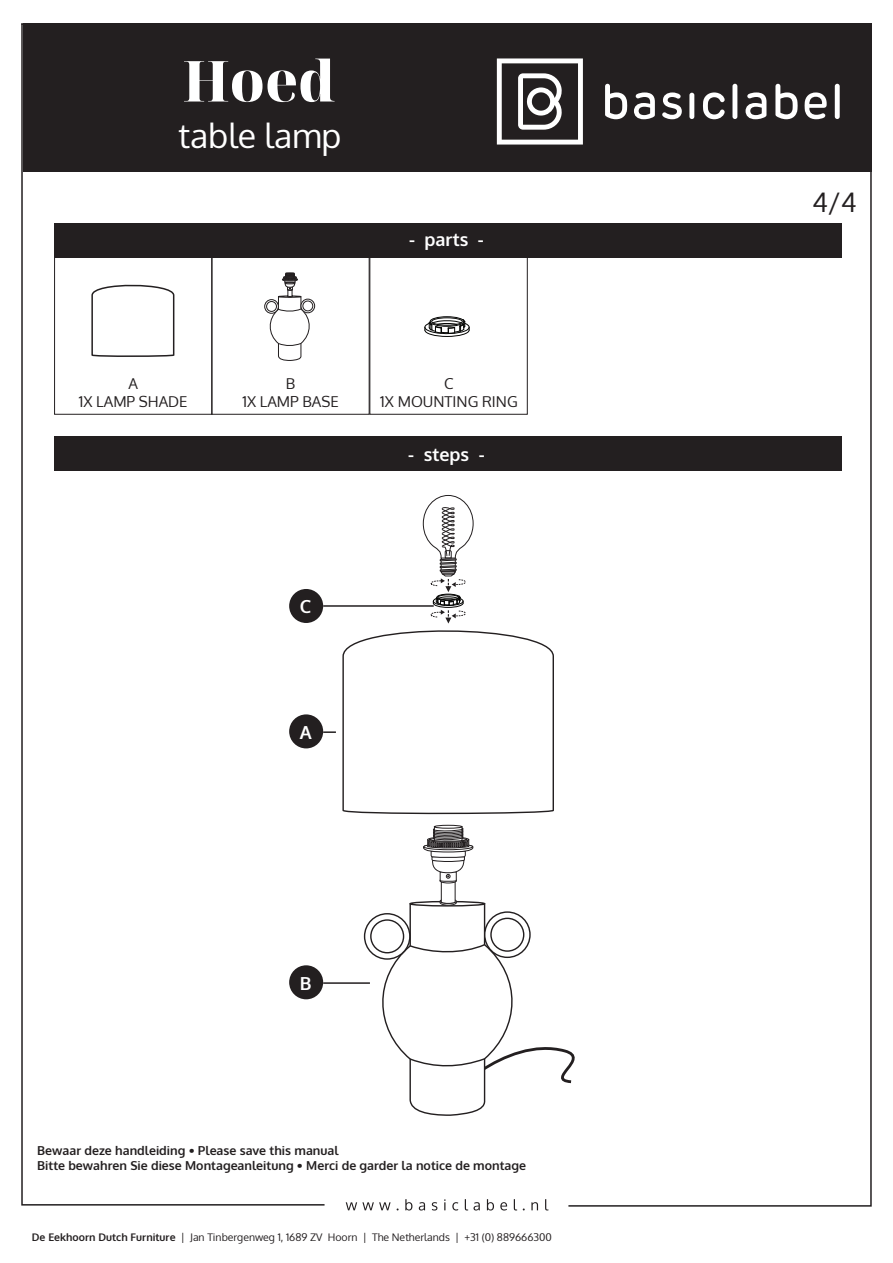
<style>
.page{position:relative;width:893px;height:1263px;background:#fff}
.page>*{position:absolute;margin:0;border:0;box-sizing:border-box;transform-origin:0 0}
.t1{font:800 56.55px "Noto Serif Display";color:#fff}
.t2{font:33.9px "Oxygen";color:#fff}
.t3{font:27px "Oxygen";color:#231f20}
.t4{font:700 18.45px "Arial";color:#231f20}
.t5{font:700 18px "Oxygen";color:#fff}
.t6{font:15px "Oxygen";color:#231f20}
.t7{font:700 12.3px "Oxygen";color:#231f20}
.t8{font:10.5px "Oxygen";color:#231f20}
.s1{font-weight:700}
</style>
<div class="page">
<svg style="left:346px;top:1199px;width:202px;height:11px"></svg>
<svg style="left:21px;top:23px;width:305px;height:1183px"></svg>
<div style="left:54px;top:437px;width:788px;height:34px;background:#231f20"></div>
<div style="left:54px;top:223px;width:788px;height:35px;background:#231f20"></div>
<div style="left:54px;top:256px;width:158px;height:159px;border:1px solid #231f20"></div>
<div style="left:369px;top:256px;width:159px;height:159px;border:1px solid #231f20"></div>
<div style="left:211px;top:256px;width:158px;height:159px;border:1px solid #231f20"></div>
<div style="left:23px;top:23px;width:849px;height:149px;background:#231f20"></div>
<svg style="left:634px;top:92px;width:21px;height:27px"></svg>
<svg style="left:662px;top:92px;width:20px;height:27px"></svg>
<div style="left:689px;top:93px;width:5px;height:26px;background:#fff;border-radius:2px"></div>
<svg style="left:703px;top:92px;width:22px;height:27px"></svg>
<div style="left:732px;top:84px;width:5px;height:35px;background:#fff;border-radius:2px"></div>
<svg style="left:746px;top:92px;width:20px;height:27px"></svg>
<svg style="left:775px;top:84px;width:23px;height:35px"></svg>
<svg style="left:805px;top:92px;width:22px;height:27px"></svg>
<div style="left:835px;top:84px;width:5px;height:35px;background:#fff;border-radius:2px"></div>
<svg style="left:605px;top:84px;width:22px;height:35px"></svg>
<svg style="left:497px;top:58px;width:86px;height:87px"></svg>
<svg style="left:89px;top:283px;width:90px;height:78px"></svg>
<svg style="left:264px;top:270px;width:54px;height:94px"></svg>
<svg style="left:424px;top:316px;width:46px;height:21px"></svg>
<svg style="left:365px;top:914px;width:45px;height:45px"></svg>
<svg style="left:371px;top:920px;width:33px;height:33px"></svg>
<div style="left:370px;top:919px;width:34px;height:34px;border:1px solid #231f20;border-radius:50%"></div>
<div style="left:434px;top:825px;width:28px;height:3px;border:1px solid #231f20;border-radius:50%"></div>
<svg style="left:373px;top:826px;width:202px;height:290px"></svg>
<svg style="left:342px;top:495px;width:212px;height:320px"></svg>
<div style="left:289px;top:589px;width:34px;height:34px;background:#231f20;border-radius:50%"></div>
<div style="left:289px;top:714px;width:34px;height:34px;background:#231f20;border-radius:50%"></div>
<div style="left:289px;top:965px;width:34px;height:34px;background:#231f20;border-radius:50%"></div>
<hr style="left:323px;top:605px;width:111px;height:2px;background:#231f20">
<hr style="left:323px;top:982px;width:47px;height:2px;background:#231f20">
<svg style="left:323px;top:731px;width:13px;height:2px"></svg>
<div style="left:476px;top:844px;width:45px;height:40px;background:#fff"></div>
<div style="left:540px;top:855px;width:98px;height:159px;background:#fff"></div>
<p class="t1" style="left:183px;top:42px;width:154px">Hoed</p>
<p class="t2" style="left:178px;top:113px;width:164px">table lamp</p>
<p class="t5" style="left:409px;top:228px;width:76px">- parts -</p>
<p class="t6" style="left:129px;top:373px;width:11px">A</p>
<p class="t6" style="left:79px;top:391px;width:110px">1X LAMP SHADE</p>
<p class="t6" style="left:286px;top:373px;width:11px">B</p>
<p class="t6" style="left:243px;top:391px;width:98px">1X LAMP BASE</p>
<p class="t6" style="left:444px;top:373px;width:11px">C</p>
<p class="t6" style="left:380px;top:391px;width:139px">1X MOUNTING RING</p>
<p class="t4" style="left:426px;top:398px;width:44px">1 Pc.</p>
<p class="t5" style="left:408px;top:443px;width:78px">- steps -</p>
<p class="t5" style="left:300px;top:596px;width:13px">C</p>
<p class="t5" style="left:300px;top:721px;width:13px">A</p>
<p class="t5" style="left:300px;top:972px;width:13px">B</p>
<p class="t7" style="left:37px;top:1143px;width:303px">Bewaar deze handleiding • Please save this manual</p>
<p class="t7" style="left:37px;top:1158px;width:490px">Bitte bewahren Sie diese Montageanleitung • Merci de garder la notice de montage</p>
<p class="t8" style="left:32px;top:1230px;width:521px"><span class="s1">De Eekhoorn Dutch Furniture</span> | Jan Tinbergenweg 1, 1689 ZV Hoorn | The Netherlands | +31 (0) 889666300</p>
<p class="t3" style="left:812px;top:184px;width:46px">4/4</p>
</div>
